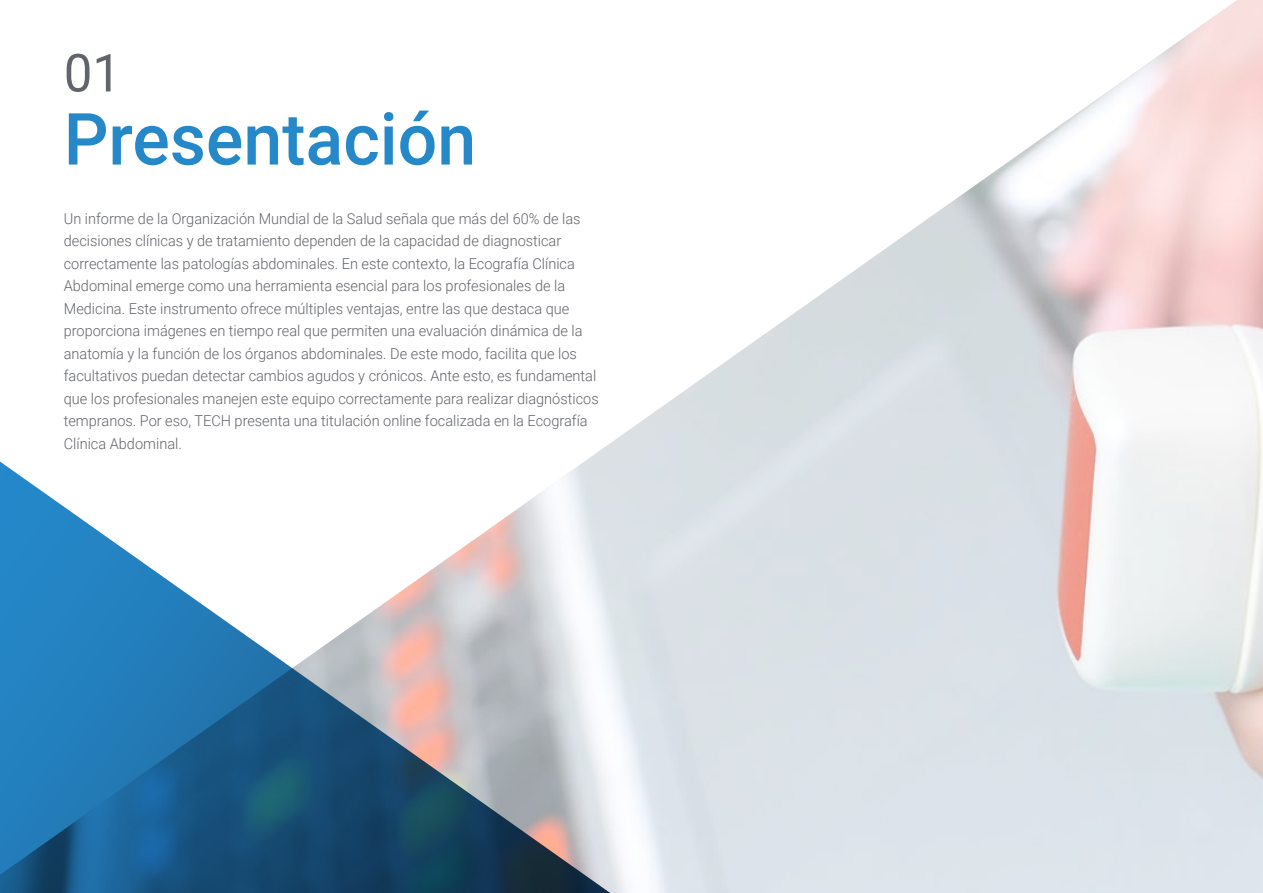
<style>
.page{position:relative;width:1263px;height:893px;background:#fff}
.page>*{position:absolute;margin:0;border:0;box-sizing:border-box;transform-origin:0 0}
.t1{font:500 72px "Roboto";color:#2488c9}
.t2{font:52.5px "Roboto";color:#61646a}
.t3{font:300 15px/22.5px "Roboto";color:#61646a}
</style>
<div class="page">
<img style="left:607px;top:0;width:656px;height:893px">
<svg style="left:0;top:446px;width:640px;height:447px"></svg>
<h2 class="t2" style="left:64px;top:36px;width:59px">01</h2>
<h1 class="t1" style="left:64px;top:89px;width:414px">Presentación</h1>
<p class="t3" style="left:64px;top:207px;width:536px">Un informe de la Organización Mundial de la Salud señala que más del 60% de las decisiones clínicas y de tratamiento dependen de la capacidad de diagnosticar correctamente las patologías abdominales. En este contexto, la Ecografía Clínica Abdominal emerge como una herramienta esencial para los profesionales de la Medicina. Este instrumento ofrece múltiples ventajas, entre las que destaca que proporciona imágenes en tiempo real que permiten una evaluación dinámica de la anatomía y la función de los órganos abdominales. De este modo, facilita que los facultativos puedan detectar cambios agudos y crónicos. Ante esto, es fundamental que los profesionales manejen este equipo correctamente para realizar diagnósticos tempranos. Por eso, TECH presenta una titulación online focalizada en la Ecografía Clínica Abdominal.</p>
</div>
